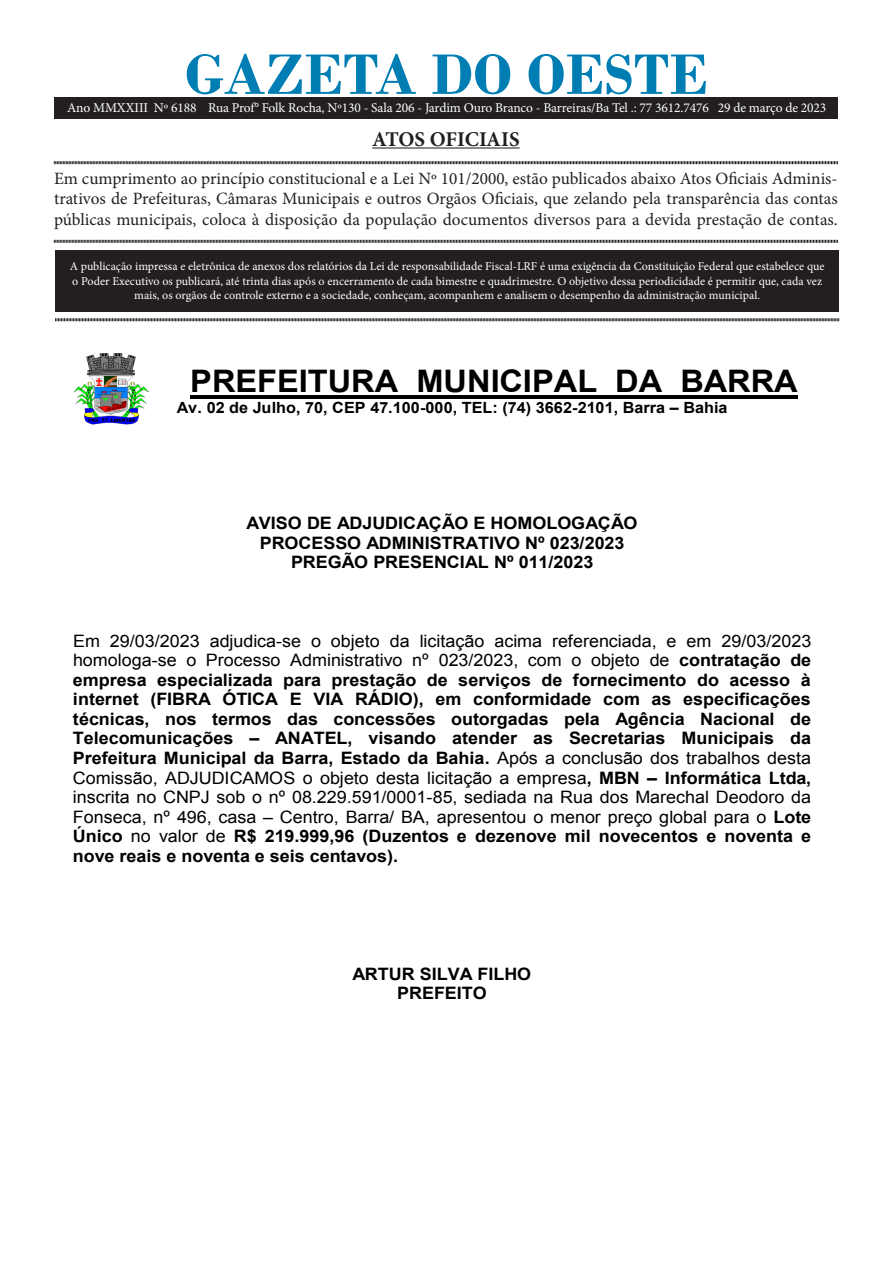
<style>
.page{position:relative;width:893px;height:1263px;background:#fff}
.page>*{position:absolute;margin:0;border:0;box-sizing:border-box;transform-origin:0 0}
.t1{font:700 60px "Bodoni";color:#007eb4}
.t2{font:700 31.05px "Arial";color:#000;scale:1.05 1}
.t3{font:700 21px "Minion Pro";letter-spacing:-.005em;color:#231f20}
.t4{font:17.25px/20.7px "Minion Pro";color:#231f20;text-align:justify}
.t5{font:700 17.1px/19.6px "Arial";letter-spacing:-.005em;color:#000;text-align:center;scale:1.05 1}
.t6{font:700 15.45px "Arial";color:#000;scale:1.05 1}
.t7{font:13.5px "Minion Pro";letter-spacing:-.01em;color:#fff}
.t8{font:12px/14.4px "Minion Pro";color:#fff;text-align:center}
.s1{font-style:inherit}
.s2{font-weight:400}
</style>
<div class="page">
<div style="left:55px;top:250px;width:784px;height:61px;background:#231f20"></div>
<hr style="left:372px;top:147px;width:148px;height:2px;background:#231f20">
<svg style="left:54px;top:161px;width:784px;height:4px;background:#908e8e"></svg>
<svg style="left:54px;top:239px;width:784px;height:4px;background:#908e8e"></svg>
<svg style="left:55px;top:318px;width:784px;height:4px;background:#908e8e"></svg>
<div style="left:54px;top:98px;width:784px;height:20px;background:#231f20"></div>
<img style="left:73px;top:353px;width:75px;height:72px">
<hr style="left:190px;top:395px;width:608px;height:3px;background:#000">
<p class="t1" style="left:185px;top:39px;width:525px">GAZETA DO OESTE</p>
<p class="t3" style="left:372px;top:124px;width:149px">ATOS OFICIAIS</p>
<p class="t4" style="left:54px;top:168px;width:785px">Em cumprimento ao princípio constitucional e a Lei Nº 101/2000, estão publicados abaixo Atos Oficiais Adminis&shy;trativos de Prefeituras, Câmaras Municipais e outros Orgãos Oficiais, que zelando pela transparência das contas públicas municipais, coloca à disposição da população documentos diversos para a devida prestação de contas.</p>
<p class="t8" style="left:70px;top:259px;width:756px">A publicação impressa e eletrônica de anexos dos relatórios da Lei de responsabilidade Fiscal-LRF é uma exigência da Constituição Federal que estabelece que o Poder Executivo os publicará, até trinta dias após o encerramento de cada bimestre e quadrimestre. O objetivo dessa periodicidade é permitir que, cada vez mais, os orgãos de controle externo e a sociedade, conheçam, acompanhem e analisem o desempenho da administração municipal.</p>
<p class="t7" style="left:67px;top:98px;width:761px">Ano MMXXIII Nº 6188 Rua Prof° Folk Rocha, Nº130 - Sala 206 - Jardim Ouro Branco - Barreiras/Ba Tel .: 77 3612.7476 29 de março de 2023</p>
<p class="t2" style="left:190px;top:360px;width:580px">PREFEITURA MUNICIPAL DA BARRA</p>
<p class="t6" style="left:177px;top:397px;width:526px">Av. 02 de Julho, 70, CEP 47.100-000, TEL: (74) 3662-2101, Barra <span class="s1">–</span> Bahia</p>
<p class="t5" style="left:246px;top:514px;width:374px">AVISO DE ADJUDICAÇÃO E HOMOLOGAÇÃO<br>PROCESSO ADMINISTRATIVO Nº 023/2023<br>PREGÃO PRESENCIAL Nº 011/2023</p>
<p class="t5" style="left:73px;top:631px;width:705px;text-align:justify"><span class="s2">Em 29/03/2023 adjudica-se o objeto da licitação acima referenciada, e em 29/03/2023 homologa-se o Processo Administrativo nº 023/2023, com o objeto de</span> contratação de empresa especializada para prestação de serviços de fornecimento do acesso à internet (FIBRA ÓTICA E VIA RÁDIO), em conformidade com as especificações técnicas, nos termos das concessões outorgadas pela Agência Nacional de Telecomunicações <span class="s1">–</span> ANATEL, visando atender as Secretarias Municipais da Prefeitura Municipal da Barra, Estado da Bahia. <span class="s2">Após a conclusão dos trabalhos desta Comissão, ADJUDICAMOS o objeto desta licitação a empresa</span>, MBN <span class="s1">–</span> Informática Ltda, <span class="s2">inscrita no CNPJ sob o nº 08.229.591/0001-85, sediada na Rua dos Marechal Deodoro da Fonseca, nº 496, casa</span> <span class="s2">–</span> <span class="s2">Centro, Barra/ BA, apresentou o menor preço global para o</span> Lote Único <span class="s2">no valor de</span> R$ 219.999,96 (Duzentos e dezenove mil novecentos e noventa e nove reais e noventa e seis centavos).</p>
<p class="t5" style="left:352px;top:964px;width:172px">ARTUR SILVA FILHO<br>PREFEITO</p>
</div>
